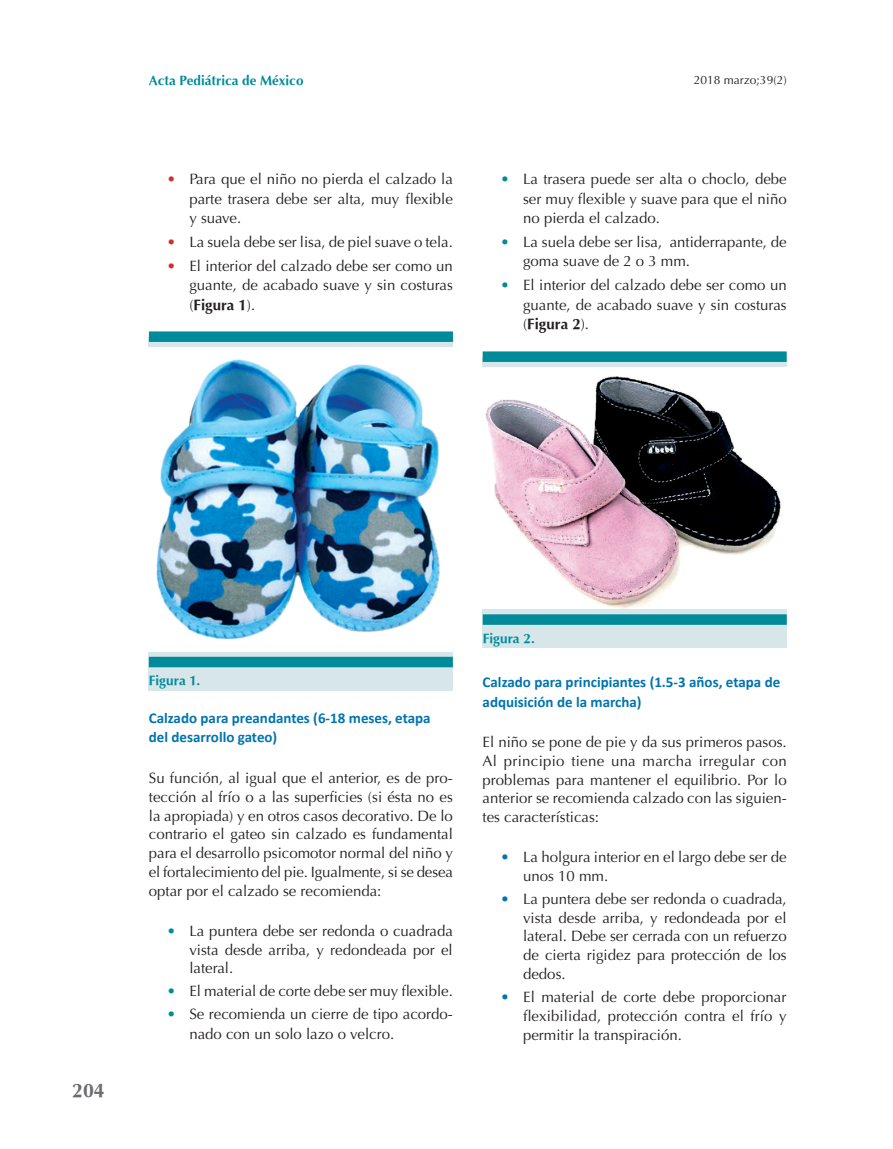
<style>
.page{position:relative;width:893px;height:1149px;background:#fff}
.page>*{position:absolute;margin:0;border:0;box-sizing:border-box;transform-origin:0 0}
.t1{font:700 19.5px "Optima";color:#6c6d70}
.Texto{font:15px/18.8px "Optima";color:#231f20;text-align:justify}
.Título_2{font:700 15px/19.5px "Calibri";color:#0074ae}
.Pie_de_figura{font:700 13.5px "Optima";color:#008b9a}
.t2{font:12px "Optima";color:#231f20}
.s1{color:#d22e2e}
.s2{font-weight:700}
.s3{color:#008b9a}
.s4{color:#0074ae}
</style>
<div class="page">
<div style="left:483px;top:357px;width:304px;height:290px;background:#d6e6e9"></div>
<div style="left:149px;top:337px;width:304px;height:353px;background:#d6e6e9"></div>
<img style="left:149px;top:347px;width:304px;height:304px">
<div style="left:149px;top:656px;width:304px;height:11px;background:#008b9a"></div>
<div style="left:149px;top:331px;width:304px;height:11px;background:#008b9a"></div>
<img style="left:483px;top:367px;width:304px;height:241px">
<div style="left:483px;top:614px;width:304px;height:10px;background:#008b9a"></div>
<div style="left:483px;top:351px;width:304px;height:11px;background:#008b9a"></div>
<p class="Pie_de_figura" style="left:149px;top:73px;width:156px">Acta Pediátrica de México</p>
<p class="Texto" style="left:189px;top:169px;width:265px;line-height:19.5px;text-indent:-22px"><span class="s1">•</span> Para que el niño no pierda el calzado la parte trasera debe ser alta, muy flexible y suave.</p>
<p class="Texto" style="left:167px;top:232px;width:288px"><span class="s1">•</span> La suela debe ser lisa, de piel suave o tela.</p>
<p class="Texto" style="left:189px;top:256px;width:265px;line-height:19.5px;text-indent:-22px"><span class="s1">•</span> El interior del calzado debe ser como un guante, de acabado suave y sin costuras (<span class="s2">Figura 1</span>).</p>
<p class="t2" style="left:694px;top:73px;width:94px">2018 marzo;39(2)</p>
<p class="Texto" style="left:523px;top:169px;width:265px;line-height:19.5px;text-indent:-22px"><span class="s3">•</span> La trasera puede ser alta o choclo, debe ser muy flexible y suave para que el niño no pierda el calzado.</p>
<p class="Texto" style="left:523px;top:232px;width:265px;line-height:19.5px;text-indent:-22px"><span class="s3">•</span> La suela debe ser lisa, antiderrapante, de goma suave de 2 o 3 mm.</p>
<p class="Texto" style="left:523px;top:275px;width:265px;line-height:19.5px;text-indent:-22px"><span class="s3">•</span> El interior del calzado debe ser como un guante, de acabado suave y sin costuras (<span class="s2">Figura 2</span>).</p>
<h1 class="t1" style="left:72px;top:1079px;width:34px">204</h1>
<p class="Pie_de_figura" style="left:149px;top:672px;width:53px">Figura 1.</p>
<p class="Título_2" style="left:149px;top:708px;width:283px">Calzado para preandantes (6-18 meses, etapa del desarrollo gateo)</p>
<p class="Texto" style="left:149px;top:768px;width:306px">Su función, al igual que el anterior, es de pro&shy;tección al frío o a las superficies (si ésta no es la apropiada) y en otros casos decorativo. De lo contrario el gateo sin calzado es fundamental para el desarrollo psicomotor normal del niño y el fortalecimiento del pie. Igualmente, si se desea optar por el calzado se recomienda:</p>
<p class="Texto" style="left:189px;top:921px;width:265px;text-indent:-22px"><span class="s3">•</span> La puntera debe ser redonda o cuadrada vista desde arriba, y redondeada por el lateral.</p>
<p class="Texto" style="left:167px;top:981px;width:288px"><span class="s3">•</span> El material de corte debe ser muy flexible.</p>
<p class="Texto" style="left:189px;top:1004px;width:265px;line-height:19.5px;text-indent:-22px"><span class="s3">•</span> Se recomienda un cierre de tipo acordo&shy;nado con un solo lazo o velcro.</p>
<p class="Pie_de_figura" style="left:483px;top:630px;width:54px">Figura 2.</p>
<p class="Título_2" style="left:483px;top:672px;width:299px">Calzado para principiantes (1.5-3 años, etapa de adquisición de la marcha)</p>
<p class="Texto" style="left:483px;top:732px;width:306px">El niño se pone de pie y da sus primeros pasos.<br>Al principio tiene una marcha irregular con problemas para mantener el equilibrio. Por lo anterior se recomienda calzado con las siguien&shy;tes características:</p>
<p class="Texto" style="left:523px;top:847px;width:265px;text-indent:-22px"><span class="s4">•</span> La holgura interior en el largo debe ser de unos 10 mm.</p>
<p class="Texto" style="left:523px;top:889px;width:265px;text-indent:-22px"><span class="s4">•</span> La puntera debe ser redonda o cuadrada, vista desde arriba, y redondeada por el lateral. Debe ser cerrada con un refuerzo de cierta rigidez para protección de los dedos.</p>
<p class="Texto" style="left:523px;top:987px;width:265px;text-indent:-22px"><span class="s4">•</span> El material de corte debe proporcionar flexibilidad, protección contra el frío y permitir la transpiración.</p>
</div>
